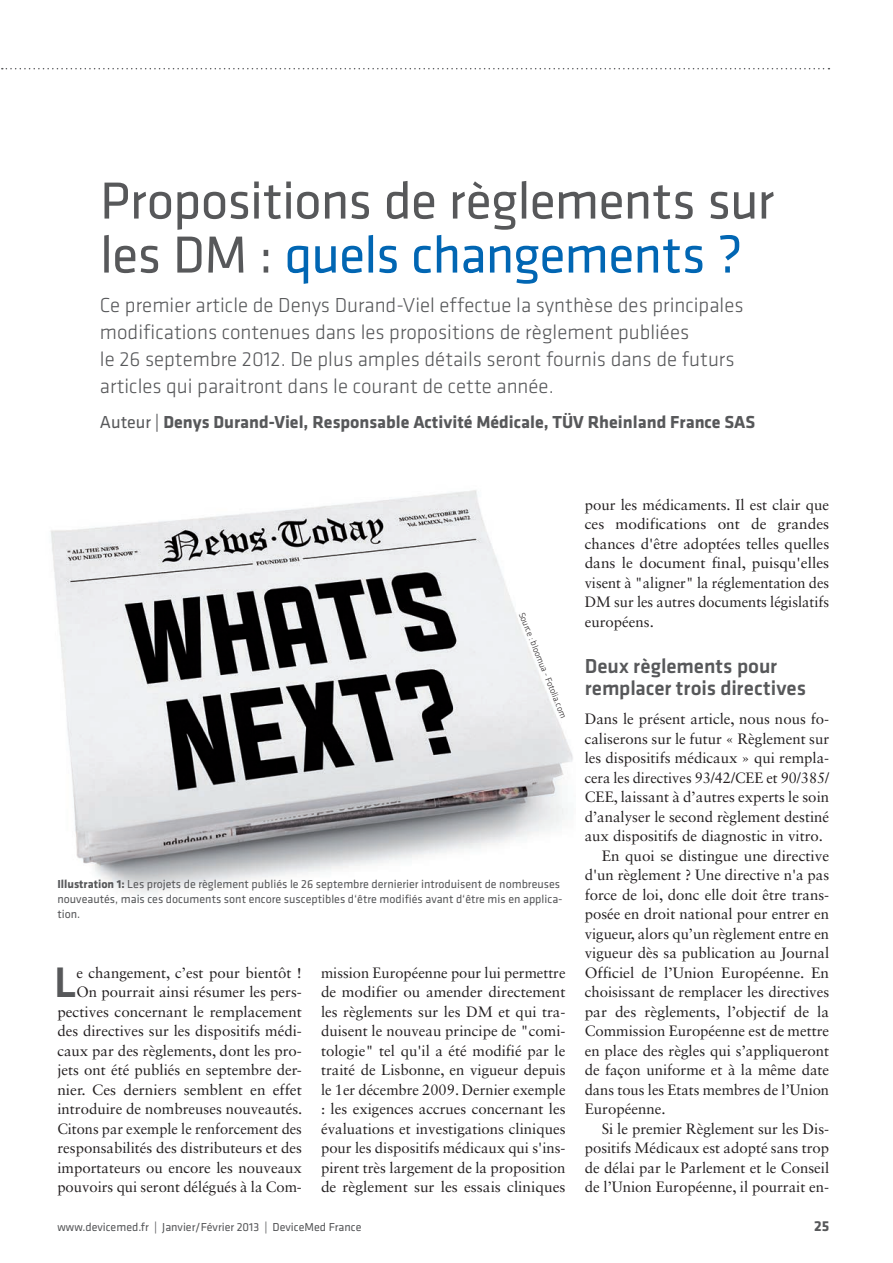
<style>
.page{position:relative;width:893px;height:1263px;background:#fff}
.page>*{position:absolute;margin:0;border:0;box-sizing:border-box;transform-origin:0 0}
.h0__titel{font:54px/54px "Klavika Basic";letter-spacing:-.015em;color:#57585a}
.i0__initial{font:500 44.25px "Klavika Basic";color:#57585a}
.v0__vortext{font:300 21px/27px "Klavika Basic";color:#57585a}
.z0__zwischentitel{font:500 21px/22.5px "Klavika Basic";color:#57585a}
.a0__redakteur{font:700 18px "Klavika Basic";color:#57585a}
.i0__initial-2{font:15px/19.5px "Sabon LT Std";color:#231f20;text-align:justify}
.g0__grundtext{font:15px/19.5px "Sabon LT Std";color:#231f20;text-align:justify}
.g1__grundtext_ohne_e{font:15px/19.5px "Sabon LT Std";color:#231f20;text-align:justify}
.zzlayout_kolumnentit{font:700 15px "Klavika Basic";color:#57585a}
.b0__bildunterschrift{font:12px/15px "Klavika Basic";color:#57585a}
.zzlayout_kolumnentit-2{font:12px "Klavika Basic";color:#57585a}
.b9__bildhinweis{font:300 9px "Klavika Basic";color:#231f20}
.s1{color:#0166b3}
.s2{font-weight:400}
.s3{font-weight:700}
</style>
<div class="page">
<svg style="left:2px;top:68px;width:827px;height:1px"></svg>
<img style="left:51px;top:490px;width:522px;height:405px">
<p class="h0__titel" style="left:100px;top:172px;width:675px">Propositions de règlements sur les DM : <span class="s1">quels changements ?</span></p>
<p class="v0__vortext" style="left:100px;top:292px;width:645px">Ce premier article de Denys Durand-Viel effectue la synthèse des principales modifications contenues dans les propositions de règlement publiées<br>le 26 septembre 2012. De plus amples détails seront fournis dans de futurs articles qui paraitront dans le courant de cette année.</p>
<p class="a0__redakteur" style="left:100px;top:409px;width:657px"><span class="s2">Auteur |</span> Denys Durand-Viel, Responsable Activité Médicale, TÜV Rheinland France SAS</p>
<p class="b9__bildhinweis" style="left:527px;top:611px;width:115px;rotate:68deg">Source : bloomua - Fotolia.com</p>
<p class="b0__bildunterschrift" style="left:57px;top:876px;width:507px"><span class="s3">Illustration 1:</span> Les projets de règlement publiés le 26 septembre dernierier introduisent de nombreuses nouveautés, mais ces documents sont encore susceptibles d‘être modifiés avant d‘être mis en applica&shy;tion.</p>
<p class="i0__initial-2" style="left:57px;top:962px;width:247px;text-align:right">e changement, c’est pour bientôt !<br>On pourrait ainsi résumer les pers&shy;pectives concernant le remplacement des directives sur les dispositifs médi&shy;caux par des règlements, dont les pro&shy;jets ont été publiés en septembre der&shy;nier. Ces derniers semblent en effet introduire de nombreuses nouveautés.<br>Citons par exemple le renforcement des responsabilités des distributeurs et des importateurs ou encore les nouveaux pouvoirs qui seront délégués à la Com-</p>
<p class="i0__initial-2" style="left:321px;top:962px;width:246px">mission Européenne pour lui permettre de modifier ou amender directement les règlements sur les DM et qui tra&shy;duisent le nouveau principe de "comi&shy;tologie" tel qu'il a été modifié par le traité de Lisbonne, en vigueur depuis le 1er décembre 2009. Dernier exemple : les exigences accrues concernant les évaluations et investigations cliniques pour les dispositifs médicaux qui s'ins&shy;pirent très largement de la proposition de règlement sur les essais cliniques</p>
<p class="i0__initial" style="left:54px;top:952px;width:24px">L</p>
<p class="i0__initial-2" style="left:585px;top:494px;width:246px">pour les médicaments. Il est clair que ces modifications ont de grandes chances d'être adoptées telles quelles dans le document final, puisqu'elles visent à "aligner" la réglementation des DM sur les autres documents législatifs européens.</p>
<p class="z0__zwischentitel" style="left:585px;top:654px;width:223px">Deux règlements pour remplacer trois directives</p>
<p class="g1__grundtext_ohne_e" style="left:585px;top:709px;width:246px">Dans le présent article, nous nous fo&shy;caliserons sur le futur « Règlement sur les dispositifs médicaux » qui rempla&shy;cera les directives 93/42/CEE et 90/385/ CEE, laissant à d’autres experts le soin d’analyser le second règlement destiné aux dispositifs de diagnostic in vitro.</p>
<p class="g0__grundtext" style="left:585px;top:845px;width:246px;text-indent:17px">En quoi se distingue une directive d'un règlement ? Une directive n'a pas force de loi, donc elle doit être trans&shy;posée en droit national pour entrer en vigueur, alors qu’un règlement entre en vigueur dès sa publication au Journal Officiel de l’Union Européenne. En choisissant de remplacer les directives par des règlements, l’objectif de la Commission Européenne est de mettre en place des règles qui s’appliqueront de façon uniforme et à la même date dans tous les Etats membres de l’Union Européenne.</p>
<p class="g0__grundtext" style="left:585px;top:1118px;width:246px;text-indent:17px">Si le premier Règlement sur les Dis&shy;positifs Médicaux est adopté sans trop de délai par le Parlement et le Conseil de l’Union Européenne, il pourrait en-</p>
<p class="zzlayout_kolumnentit-2" style="left:57px;top:1219px;width:306px">www.devicemed.fr | Janvier/Février 2013 | DeviceMed France</p>
<p class="zzlayout_kolumnentit" style="left:814px;top:1215px;width:17px">25</p>
</div>
